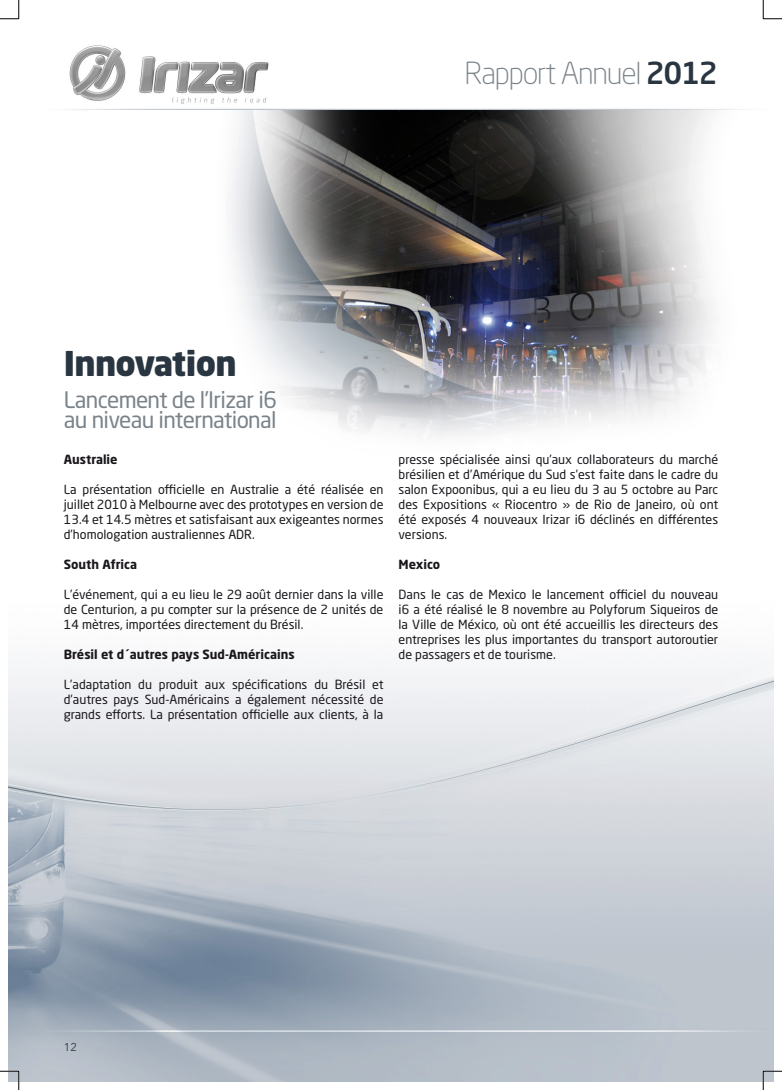
<style>
.page{position:relative;width:782px;height:1090px;background:#fff}
.page>*{position:absolute;margin:0;border:0;box-sizing:border-box;transform-origin:0 0}
.t1{font:900 33.75px "Neo Sans Std";letter-spacing:-.02em;color:#293541}
.t2{font:300 30px "Neo Sans Std";letter-spacing:-.04em;color:#7a838a}
.t3{font:22.5px "Neo Sans Std";letter-spacing:-.03em;color:#7a838a}
.t4{font:12.5px/15px "Neo Sans Std";color:#1a171c;text-align:justify}
.t5{font:700 12.5px "Neo Sans Std";color:#1a171c}
.t6{font:11.25px "Avenir Next LT Pro";color:#293541}
.s1{font-weight:500;color:#293541}
</style>
<div class="page">
<img style="left:8px;top:45px;width:765px;height:1037px">
<img style="left:8px;top:111px;width:11px;height:354px">
<img style="left:90px;top:111px;width:673px;height:354px">
<svg style="left:0;top:0;width:20px;height:20px"></svg>
<svg style="left:0;top:1071px;width:20px;height:19px"></svg>
<svg style="left:762px;top:0;width:20px;height:20px"></svg>
<svg style="left:762px;top:1071px;width:20px;height:19px"></svg>
<p class="t2" style="left:464px;top:55px;width:254px">Rapport Annuel <span class="s1">2012</span></p>
<p class="t1" style="left:64px;top:341px;width:174px">Innovation</p>
<p class="t3" style="left:64px;top:386px;width:215px">Lancement de l’Irizar i6</p>
<p class="t3" style="left:64px;top:406px;width:214px">au niveau international</p>
<p class="t5" style="left:64px;top:451px;width:55px">Australie</p>
<p class="t4" style="left:64px;top:482px;width:321px">La présentation officielle en Australie a été réalisée en juillet 2010 à Melbourne avec des prototypes en version de 13.4 et 14.5 mètres et satisfaisant aux exigeantes normes d’homologation australiennes ADR.</p>
<p class="t5" style="left:64px;top:556px;width:75px">South Africa</p>
<p class="t4" style="left:64px;top:587px;width:321px">L’événement, qui a eu lieu le 29 août dernier dans la ville de Centurion, a pu compter sur la présence de 2 unités de 14 mètres, importées directement du Brésil.</p>
<p class="t5" style="left:64px;top:646px;width:232px">Brésil et d´autres pays Sud-Américains</p>
<p class="t4" style="left:64px;top:677px;width:321px">L’adaptation du produit aux spécifications du Brésil et d’autres pays Sud-Américains a également nécessité de grands efforts. La présentation officielle aux clients, à la</p>
<p class="t4" style="left:398px;top:452px;width:321px">presse spécialisée ainsi qu’aux collaborateurs du marché brésilien et d’Amérique du Sud s’est faite dans le cadre du salon Expoonibus, qui a eu lieu du 3 au 5 octobre au Parc des Expositions « Riocentro » de Rio de Janeiro, où ont été exposés 4 nouveaux Irizar i6 déclinés en différentes versions.</p>
<p class="t5" style="left:398px;top:556px;width:43px">Mexico</p>
<p class="t4" style="left:398px;top:587px;width:321px">Dans le cas de Mexico le lancement officiel du nouveau i6 a été réalisé le 8 novembre au Polyforum Siqueiros de la Ville de México, où ont été accueillis les directeurs des entreprises les plus importantes du transport autoroutier de passagers et de tourisme.</p>
<p class="t6" style="left:64px;top:1040px;width:15px">12</p>
</div>
